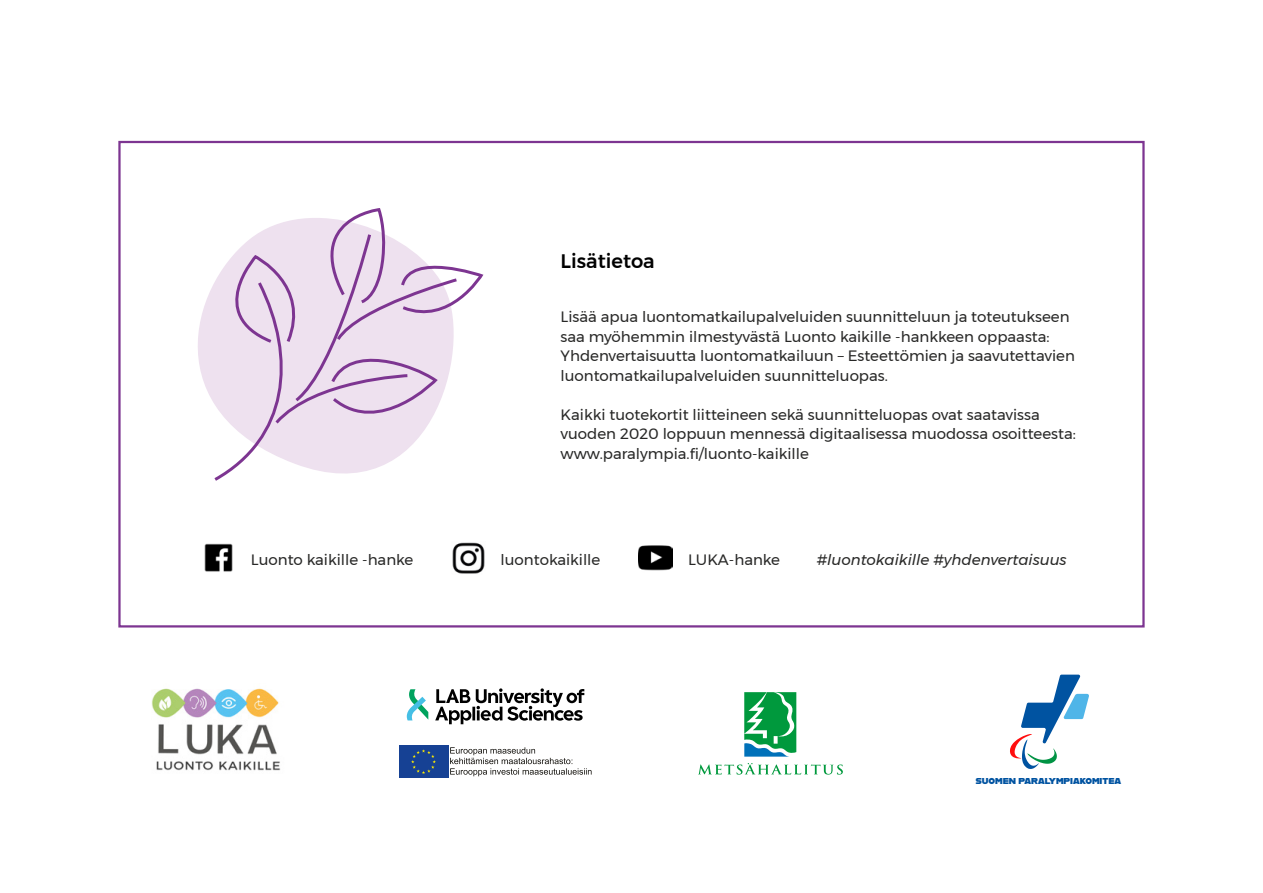
<style>
.page{position:relative;width:1263px;height:893px;background:#fff}
.page>*{position:absolute;margin:0;border:0;box-sizing:border-box;transform-origin:0 0}
.t1{font:500 19.5px "Montserrat";color:#000}
.t2{font:15px/19.5px "Montserrat";color:#282827}
.italic_P{font:italic 15px "Montserrat";color:#282827}
.t3{font:8.55px "Alfarn";color:#0053a1}
</style>
<div class="page">
<img style="left:204px;top:543px;width:29px;height:29px">
<img style="left:452px;top:542px;width:33px;height:32px">
<img style="left:639px;top:545px;width:34px;height:26px">
<img style="left:151px;top:688px;width:130px;height:83px">
<svg style="left:744px;top:692px;width:52px;height:65px"></svg>
<svg style="left:698px;top:763px;width:145px;height:12px"></svg>
<svg style="left:1010px;top:675px;width:79px;height:94px"></svg>
<svg style="left:407px;top:689px;width:21px;height:31px"></svg>
<svg style="left:435px;top:688px;width:149px;height:36px"></svg>
<svg style="left:448px;top:745px;width:1px;height:33px"></svg>
<div style="left:399px;top:745px;width:49px;height:33px;background:#164194"></div>
<svg style="left:411px;top:749px;width:25px;height:25px"></svg>
<img style="left:450px;top:747px;width:85px;height:7px">
<img style="left:450px;top:758px;width:120px;height:6px">
<img style="left:450px;top:768px;width:133px;height:7px">
<svg style="left:584px;top:768px;width:8px;height:7px"></svg>
<svg style="left:198px;top:208px;width:183px;height:177px"></svg>
<svg style="left:205px;top:210px;width:279px;height:271px"></svg>
<h2 class="t1" style="left:561px;top:246px;width:96px">Lisätietoa</h2>
<p class="t2" style="left:561px;top:307px;width:516px">Lisää apua luontomatkailupalveluiden suunnitteluun ja toteutukseen saa myöhemmin ilmestyvästä Luonto kaikille -hankkeen oppaasta:<br>Yhdenvertaisuutta luontomatkailuun – Esteettömien ja saavutettavien luontomatkailupalveluiden suunnitteluopas.</p>
<p class="t2" style="left:561px;top:404px;width:517px">Kaikki tuotekortit liitteineen sekä suunnitteluopas ovat saatavissa vuoden 2020 loppuun mennessä digitaalisessa muodossa osoitteesta: www.paralympia.fi/luonto-kaikille</p>
<p class="t2" style="left:251px;top:550px;width:164px">Luonto kaikille -hanke</p>
<p class="t2" style="left:501px;top:550px;width:101px">luontokaikille</p>
<p class="t2" style="left:688px;top:550px;width:94px">LUKA-hanke</p>
<p class="italic_P" style="left:817px;top:548px;width:251px">#luontokaikille #yhdenvertaisuus</p>
<p class="t3" style="left:976px;top:776px;width:147px">SUOMEN PARALYMPIAKOMITEA</p>
</div>
